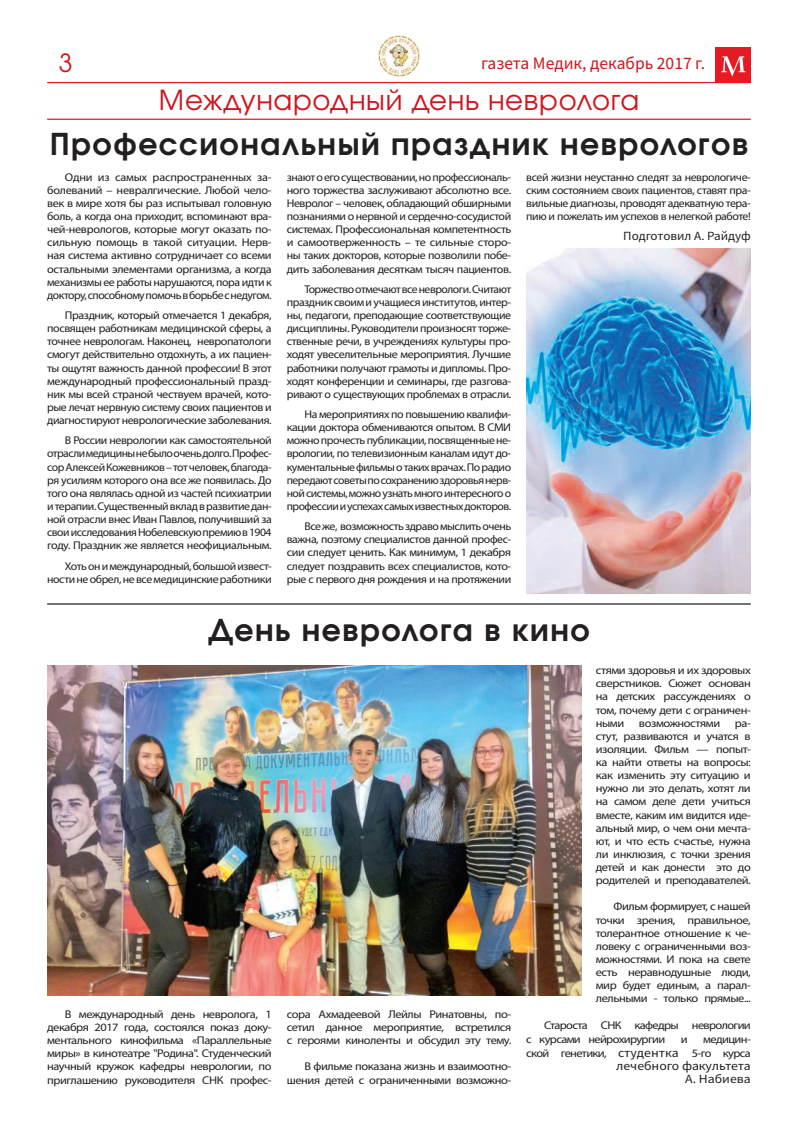
<style>
.page{position:relative;width:798px;height:1134px;background:#fff}
.page>*{position:absolute;margin:0;border:0;box-sizing:border-box;transform-origin:0 0}
.t1{font:700 30px "Evolventa";letter-spacing:.05em;color:#231f20}
.t2{font:27.5px "Evolventa";letter-spacing:.025em;color:#cd151d}
.t3{font:25px "Evolventa";color:#cd151d}
.t4{font:17.5px "Source Sans Pro";color:#cd151d}
.t5{font:12.5px/13.1px "Source Sans Pro";color:#231f20;text-align:right;scale:1.1 1}
.t6{font:12.5px "Source Sans Pro";color:#231f20;scale:1.05 1}
.t7{font:11.25px/13.1px "Myriad Pro";letter-spacing:-.035em;color:#231f20;text-align:justify;scale:1.05 1}
.t8{font:11.25px/13.1px "Myriad Pro";letter-spacing:-.035em;color:#231f20;text-align:justify;scale:1.1 1}
.t9{font:11.25px/13.1px "Myriad Pro";letter-spacing:-.035em;color:#231f20;text-align:justify;scale:1.08 1}
.t10{font:11.25px/13.1px "Myriad Pro";letter-spacing:-.035em;color:#231f20;text-align:justify;scale:1.04 1}
.t11{font:11.25px/13.1px "Myriad Pro";letter-spacing:-.035em;color:#231f20;text-align:justify;scale:1.06 1}
.s1{font-family:"Source Sans Pro";font-size:12.5px}
</style>
<div class="page">
<div style="left:715px;top:47px;width:35px;height:36px;background:#e51a23"></div>
<svg style="left:721px;top:56px;width:24px;height:21px"></svg>
<hr style="left:47px;top:82px;width:703px;height:1px;background:#e51a23">
<hr style="left:47px;top:119px;width:703px;height:1px;background:#e51a23">
<hr style="left:47px;top:603px;width:703px;height:2px;background:#231f20">
<img style="left:47px;top:666px;width:534px;height:329px">
<img style="left:526px;top:248px;width:224px;height:346px">
<img style="left:377px;top:35px;width:43px;height:42px;border-radius:21px">
<h3 class="t3" style="left:59px;top:48px;width:15px">3</h3>
<h3 class="t4" style="left:481px;top:52px;width:225px">газета Медик, декабрь 2017 г.</h3>
<h2 class="t2" style="left:159px;top:83px;width:481px">Международный день невролога</h2>
<h1 class="t1" style="left:50px;top:125px;width:699px">Профессиональный праздник неврологов</h1>
<p class="t9" style="left:47px;top:170px;width:209px;text-indent:18px">Одни из самых распространенных за&shy;болеваний – невралгические. Любой чело&shy;век в мире хотя бы раз испытывал головную боль, а когда она приходит, вспоминают вра&shy;чей-неврологов, которые могут оказать по&shy;сильную помощь в такой ситуации. Нерв&shy;ная система активно сотрудничает со всеми остальными элементами организма, а когда механизмы ее работы нарушаются, пора идти к доктору, способному помочь в борьбе с недугом.</p>
<p class="t11" style="left:47px;top:309px;width:213px;text-indent:18px">Праздник, который отмечается 1 декабря, посвящен работникам медицинской сферы, а точнее неврологам. Наконец, невропатологи смогут действительно отдохнуть, а их пациен&shy;ты ощутят важность данной профессии! В этот международный профессиональный празд&shy;ник мы всей страной чествуем врачей, кото&shy;рые лечат нервную систему своих пациентов и диагностируют неврологические заболевания.</p>
<p class="t7" style="left:47px;top:434px;width:215px;text-indent:18px">В России неврологии как самостоятельной отрасли медицины не было очень долго. Профес&shy;сор Алексей Кожевников – тот человек, благода&shy;ря усилиям которого она все же появилась. До того она являлась одной из частей психиатрии и терапии. Существенный вклад в развитие дан&shy;ной отрасли внес Иван Павлов, получивший за свои исследования Нобелевскую премию в 1904 году. Праздник же является неофициальным.</p>
<p class="t7" style="left:47px;top:559px;width:215px;text-align:right">Хоть он и международный, большой извест&shy;ности не обрел, не все медицинские работники</p>
<p class="t7" style="left:286px;top:170px;width:215px">знают о его существовании, но профессиональ&shy;ного торжества заслуживают абсолютно все.<br>Невролог – человек, обладающий обширными познаниями о нервной и сердечно-сосудистой системах. Профессиональная компетентность и самоотверженность – те сильные сторо&shy;ны таких докторов, которые позволили побе&shy;дить заболевания десяткам тысяч пациентов.</p>
<p class="t10" style="left:286px;top:282px;width:217px;text-indent:18px">Торжество отмечают все неврологи. Считают праздник своим и учащиеся институтов, интер&shy;ны, педагоги, преподающие соответствующие дисциплины. Руководители произносят торже&shy;ственные речи, в учреждениях культуры про&shy;ходят увеселительные мероприятия. Лучшие работники получают грамоты и дипломы. Про&shy;ходят конференции и семинары, где разгова&shy;ривают о существующих проблемах в отрасли.</p>
<p class="t7" style="left:286px;top:407px;width:215px;text-indent:18px">На мероприятиях по повышению квалифи&shy;кации доктора обмениваются опытом. В СМИ можно прочесть публикации, посвященные не&shy;врологии, по телевизионным каналам идут до&shy;кументальные фильмы о таких врачах. По радио передают советы по сохранению здоровья нерв&shy;ной системы, можно узнать много интересного о профессии и успехах самых известных докторов.</p>
<p class="t7" style="left:286px;top:520px;width:215px;text-indent:18px">Все же, возможность здраво мыслить очень важна, поэтому специалистов данной профес&shy;сии следует ценить. Как минимум, 1 декабря следует поздравить всех специалистов, кото&shy;рые с первого дня рождения и на протяжении</p>
<p class="t7" style="left:526px;top:170px;width:215px">всей жизни неустанно следят за неврологиче&shy;ским состоянием своих пациентов, ставят пра&shy;вильные диагнозы, проводят адекватную тера&shy;пию и пожелать им успехов в нелегкой работе!</p>
<p class="t6" style="left:623px;top:228px;width:123px">Подготовил А. Райдуф</p>
<h1 class="t1" style="left:208px;top:611px;width:383px">День невролога в кино</h1>
<p class="t8" style="left:47px;top:1007px;width:205px;text-indent:18px">В международный день невролога, 1 декабря 2017 года, состоялся показ доку&shy;ментального кинофильма «Параллельные миры» в кинотеатре "Родина". Студенческий научный кружок кафедры неврологии, по приглашению руководителя СНК профес-</p>
<p class="t8" style="left:286px;top:1007px;width:205px">сора Ахмадеевой Лейлы Ринатовны, по&shy;сетил данное мероприятие, встретился с героями киноленты и обсудил эту тему.</p>
<p class="t8" style="left:286px;top:1060px;width:205px;text-align:right">В фильме показана жизнь и взаимоотно&shy;шения детей с ограниченными возможно-</p>
<p class="t8" style="left:595px;top:664px;width:142px">стями здоровья и их здоровых сверстников. Сюжет основан на детских рассуждениях о том, почему дети с ограничен&shy;ными</p>
<p class="t8" style="left:595px;top:716px;width:142px;text-indent:139px">ра&shy;стут, развиваются и учатся в изоляции. Фильм — попыт&shy;ка найти ответы на вопросы: как изменить эту ситуацию и нужно ли это делать, хотят ли на самом деле дети учиться вместе, каким им видится иде&shy;альный мир, о чем они мечта&shy;ют, и что есть счастье, нужна ли инклюзия, с точки зрения детей и как донести это до родителей и преподавателей.</p>
<p class="t8" style="left:595px;top:900px;width:142px;text-indent:18px">Фильм формирует, с нашей точки зрения, правильное, толерантное отношение к че&shy;ловеку с ограниченными воз&shy;можностями. И пока на свете есть неравнодушные люди, мир будет единым, а парал&shy;лельными - только прямые...</p>
<p class="t8" style="left:526px;top:1018px;width:205px;line-height:13.8px;text-indent:18px">Староста СНК кафедры неврологии с курсами нейрохирургии</p>
<p class="t8" style="left:638px;top:716px;width:75px">возможностями</p>
<p class="t8" style="left:526px;top:1032px;width:205px;line-height:13.8px;text-align:right">медицин-<br>ской генетики, <span class="s1">студентка</span> 5-го курса</p>
<p class="t5" style="left:616px;top:1059px;width:124px">лечебного факультета<br>А. Набиева</p>
<p class="t8" style="left:680px;top:1032px;width:8px">и</p>
</div>
